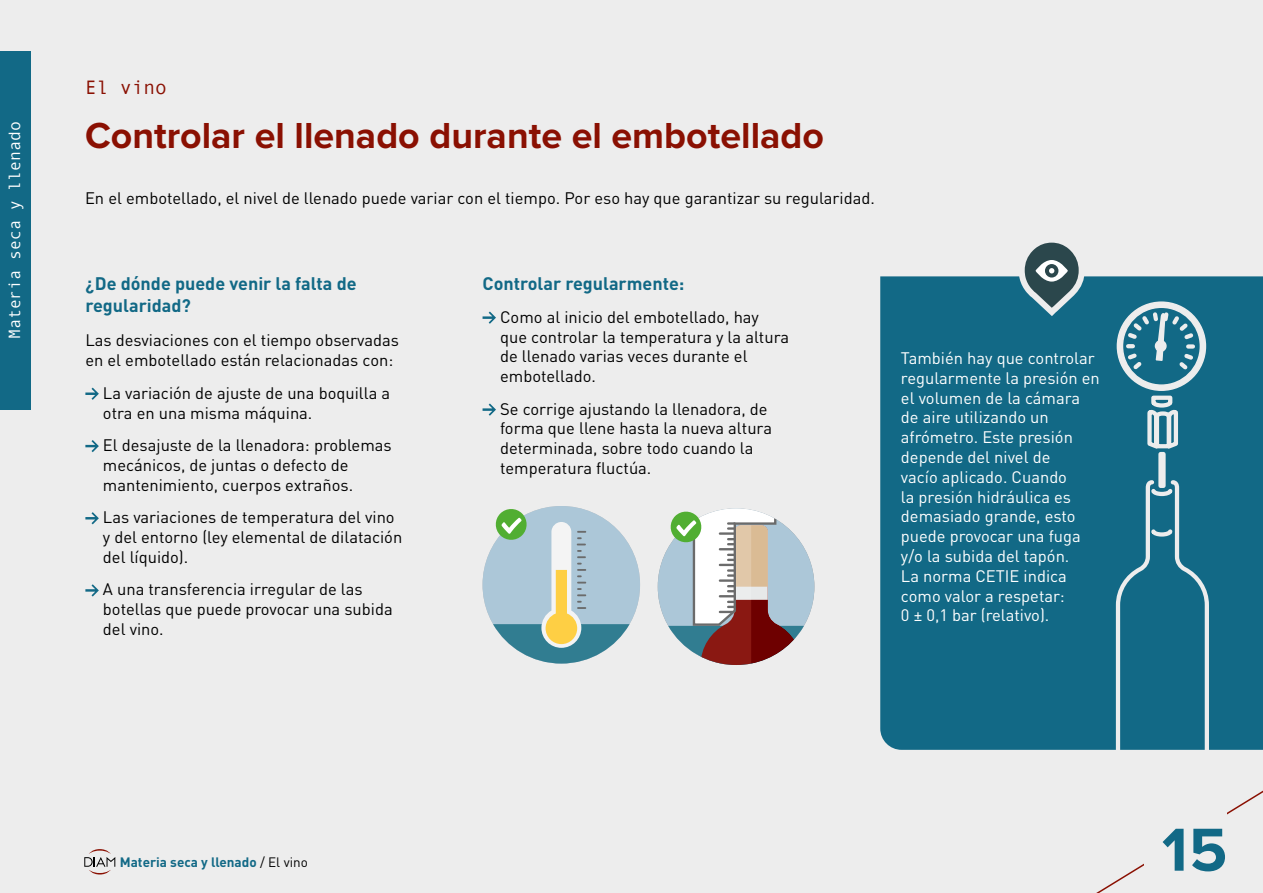
<style>
.page{position:relative;width:1263px;height:893px;background:#ededed}
.page>*{position:absolute;margin:0;border:0;box-sizing:border-box;transform-origin:0 0}
.t1{font:700 62.85px "Proxima Nova";color:#126986}
.t2{font:700 37.5px "Proxima Nova";color:#8a1002}
.t3{font:19.5px "Andale Mono";color:#8a1002}
.t4{font:700 18px/21.6px "DIN Pro";color:#126986}
.t5{font:16.5px/19.8px "DIN Pro";color:#000}
.t6{font:16.5px/19.8px "DIN Pro";color:#fff}
.t7{font:16.5px "Andale Mono";color:#fff}
.t8{font:700 13.5px "DIN Pro";color:#126986}
.s1{font-weight:400;color:#000}
</style>
<div class="page">
<div style="left:0;top:51px;width:31px;height:359px;background:#126986"></div>
<svg style="left:85px;top:388px;width:14px;height:12px"></svg>
<svg style="left:85px;top:440px;width:14px;height:12px"></svg>
<svg style="left:85px;top:512px;width:14px;height:12px"></svg>
<svg style="left:85px;top:584px;width:14px;height:12px"></svg>
<svg style="left:482px;top:312px;width:14px;height:12px"></svg>
<svg style="left:482px;top:403px;width:14px;height:13px"></svg>
<div style="left:880px;top:276px;width:136px;height:474px;background:#126986"></div>
<div style="left:482px;top:506px;width:158px;height:157px;background:#acc7d8;border-radius:50%"></div>
<svg style="left:493px;top:507px;width:136px;height:156px"></svg>
<div style="left:658px;top:508px;width:156px;height:157px;background:#acc7d8;border-radius:50%"></div>
<svg style="left:668px;top:508px;width:136px;height:157px"></svg>
<svg style="left:84px;top:849px;width:31px;height:25px"></svg>
<svg style="left:1016px;top:242px;width:247px;height:651px"></svg>
<p class="t7" style="left:4px;top:339px;width:219px;rotate:-90deg">Materia seca y llenado</p>
<p class="t3" style="left:85px;top:75px;width:83px">El vino</p>
<h2 class="t2" style="left:85px;top:108px;width:740px">Controlar el llenado durante el embotellado</h2>
<p class="t5" style="left:85px;top:187px;width:791px">En el embotellado, el nivel de llenado puede variar con el tiempo. Por eso hay que garantizar su regularidad.</p>
<p class="t4" style="left:85px;top:272px;width:273px">¿De dónde puede venir la falta de regularidad?</p>
<p class="t5" style="left:85px;top:330px;width:315px">Las desviaciones con el tiempo observadas en el embotellado están relacionadas con:</p>
<p class="t5" style="left:103px;top:382px;width:289px">La variación de ajuste de una boquilla a otra en una misma máquina.</p>
<p class="t5" style="left:103px;top:435px;width:290px">El desajuste de la llenadora: problemas mecánicos, de juntas o defecto de mantenimiento, cuerpos extraños.</p>
<p class="t5" style="left:103px;top:507px;width:301px">Las variaciones de temperatura del vino y del entorno (ley elemental de dilatación del líquido).</p>
<p class="t5" style="left:103px;top:579px;width:291px">A una transferencia irregular de las botellas que puede provocar una subida del vino.</p>
<p class="t4" style="left:482px;top:272px;width:203px">Controlar regularmente:</p>
<p class="t5" style="left:500px;top:306px;width:290px">Como al inicio del embotellado, hay que controlar la temperatura y la altura de llenado varias veces durante el embotellado.</p>
<p class="t5" style="left:500px;top:398px;width:273px">Se corrige ajustando la llenadora, de forma que llene hasta la nueva altura determinada, sobre todo cuando la temperatura fluctúa.</p>
<p class="t6" style="left:901px;top:347px;width:200px">También hay que controlar regularmente la presión en el volumen de la cámara de aire utilizando un afrómetro. Este presión depende del nivel de<br>vacío aplicado. Cuando<br>la presión hidráulica es demasiado grande, esto puede provocar una fuga y/o la subida del tapón.<br>La norma CETIE indica como valor a respetar:<br>0 ± 0,1 bar (relativo).</p>
<p class="t8" style="left:120px;top:853px;width:190px">Materia seca y llenado <span class="s1">/ El vino</span></p>
<h1 class="t1" style="left:1162px;top:803px;width:67px">15</h1>
</div>
